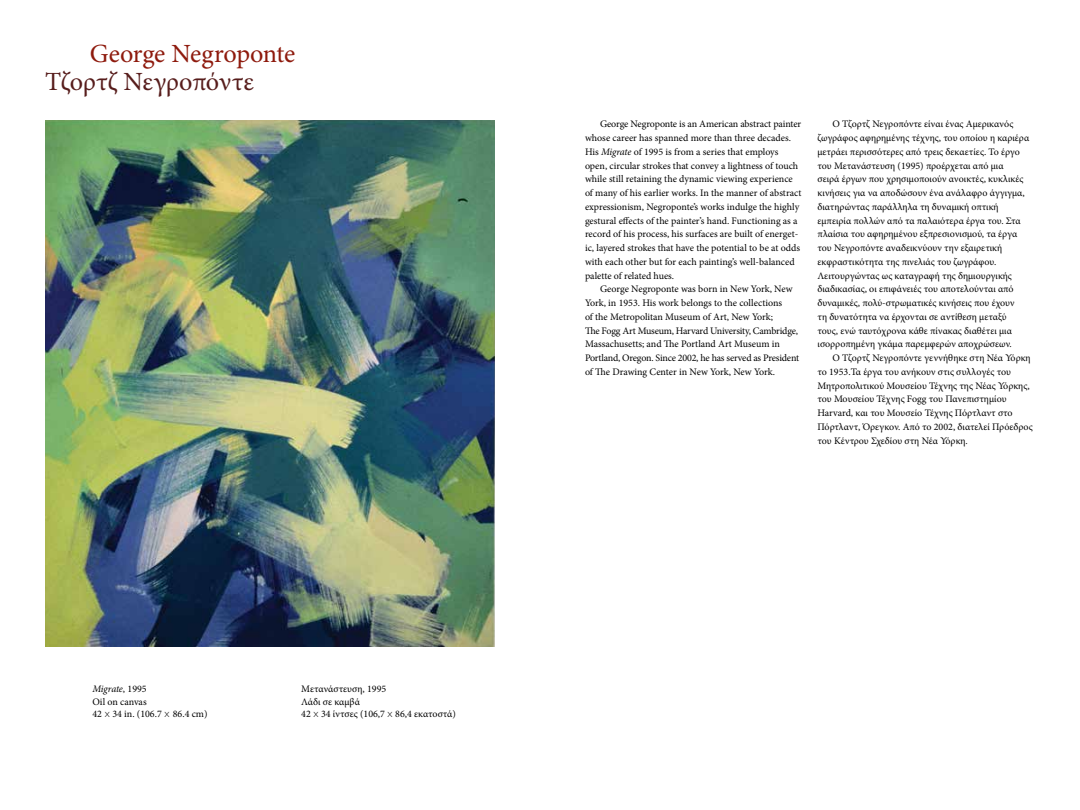
<style>
.page{position:relative;width:1080px;height:810px;background:#fff}
.page>*{position:absolute;margin:0;border:0;box-sizing:border-box;transform-origin:0 0}
.t1{font:26.25px "Minion Pro";letter-spacing:-.01em;color:#8e1a0d}
.t2{font:26.25px "Minion Pro";letter-spacing:-.01em;color:#571d1c}
.t3{font:10px/13.8px "Minion Pro";color:#000}
.s1{font-style:italic}
.s2{font-family:"Gotham";font-weight:300}
</style>
<div class="page">
<img style="left:45px;top:120px;width:450px;height:527px">
<h1 class="t1" style="left:90px;top:36px;width:207px">George Negroponte</h1>
<h1 class="t2" style="left:45px;top:64px;width:210px">Τζορτζ Νεγροπόντε</h1>
<p class="t3" style="left:92px;top:683px;width:117px;line-height:12.5px"><span class="s1">Migrate</span>, 1995<br>Oil on canvas<br>42 <span class="s2">x</span> 34 in. (106.7 <span class="s2">x</span> 86.4 cm)</p>
<p class="t3" style="left:301px;top:683px;width:156px;line-height:12.5px">Μετανάστευση, 1995<br>Λάδι σε καμβά<br>42 <span class="s2">x</span> 34 ίντσες (106,7 <span class="s2">x</span> 86,4 εκατοστά)</p>
<p class="t3" style="left:585px;top:117px;width:218px;text-indent:15px">George Negroponte is an American abstract painter whose career has spanned more than three decades.<br>His <span class="s1">Migrate</span> of 1995 is from a series that employs open, circular strokes that convey a lightness of touch while still retaining the dynamic viewing experience of many of his earlier works. In the manner of abstract expressionism, Negroponte’s works indulge the highly gestural effects of the painter’s hand. Functioning as a record of his process, his surfaces are built of energet&shy;ic, layered strokes that have the potential to be at odds with each other but for each painting’s well-balanced palette of related hues.</p>
<p class="t3" style="left:585px;top:282px;width:216px;text-indent:15px">George Negroponte was born in New York, New York, in 1953. His work belongs to the collections<br>of the Metropolitan Museum of Art, New York;<br>The Fogg Art Museum, Harvard University, Cambridge, Massachusetts; and The Portland Art Museum in Portland, Oregon. Since 2002, he has served as President of The Drawing Center in New York, New York.</p>
<p class="t3" style="left:818px;top:117px;width:213px;text-indent:15px">Ο Τζορτζ Νεγροπόντε είναι ένας Αμερικανός ζωγράφος αφηρημένης τέχνης, του οποίου η καριέρα μετράει περισσότερες από τρεις δεκαετίες. Το έργο του Μετανάστευση (1995) προέρχεται από μια<br>σειρά έργων που χρησιμοποιούν ανοικτές, κυκλικές κινήσεις για να αποδώσουν ένα ανάλαφρο άγγιγμα, διατηρώντας παράλληλα τη δυναμική οπτική εμπειρία πολλών από τα παλαιότερα έργα του. Στα πλαίσια του αφηρημένου εξπρεσιονισμού, τα έργα του Νεγροπόντε αναδεικνύουν την εξαιρετική εκφραστικότητα της πινελιάς του ζωγράφου.<br>Λειτουργώντας ως καταγραφή της δημιουργικής διαδικασίας, οι επιφάνειές του αποτελούνται από δυναμικές, πολύ-στρωματικές κινήσεις που έχουν<br>τη δυνατότητα να έρχονται σε αντίθεση μεταξύ τους, ενώ ταυτόχρονα κάθε πίνακας διαθέτει μια ισορροπημένη γκάμα παρεμφερών αποχρώσεων.</p>
<p class="t3" style="left:818px;top:351px;width:217px;text-indent:15px">Ο Τζορτζ Νεγροπόντε γεννήθηκε στη Νέα Υόρκη το 1953.Τα έργα του ανήκουν στις συλλογές του Μητροπολιτικού Μουσείου Τέχνης της Νέας Υόρκης, του Μουσείου Τέχνης Fogg του Πανεπιστημίου Harvard, και του Μουσείο Τέχνης Πόρτλαντ στο Πόρτλαντ, Όρεγκον. Από το 2002, διατελεί Πρόεδρος του Κέντρου Σχεδίου στη Νέα Υόρκη.</p>
</div>
